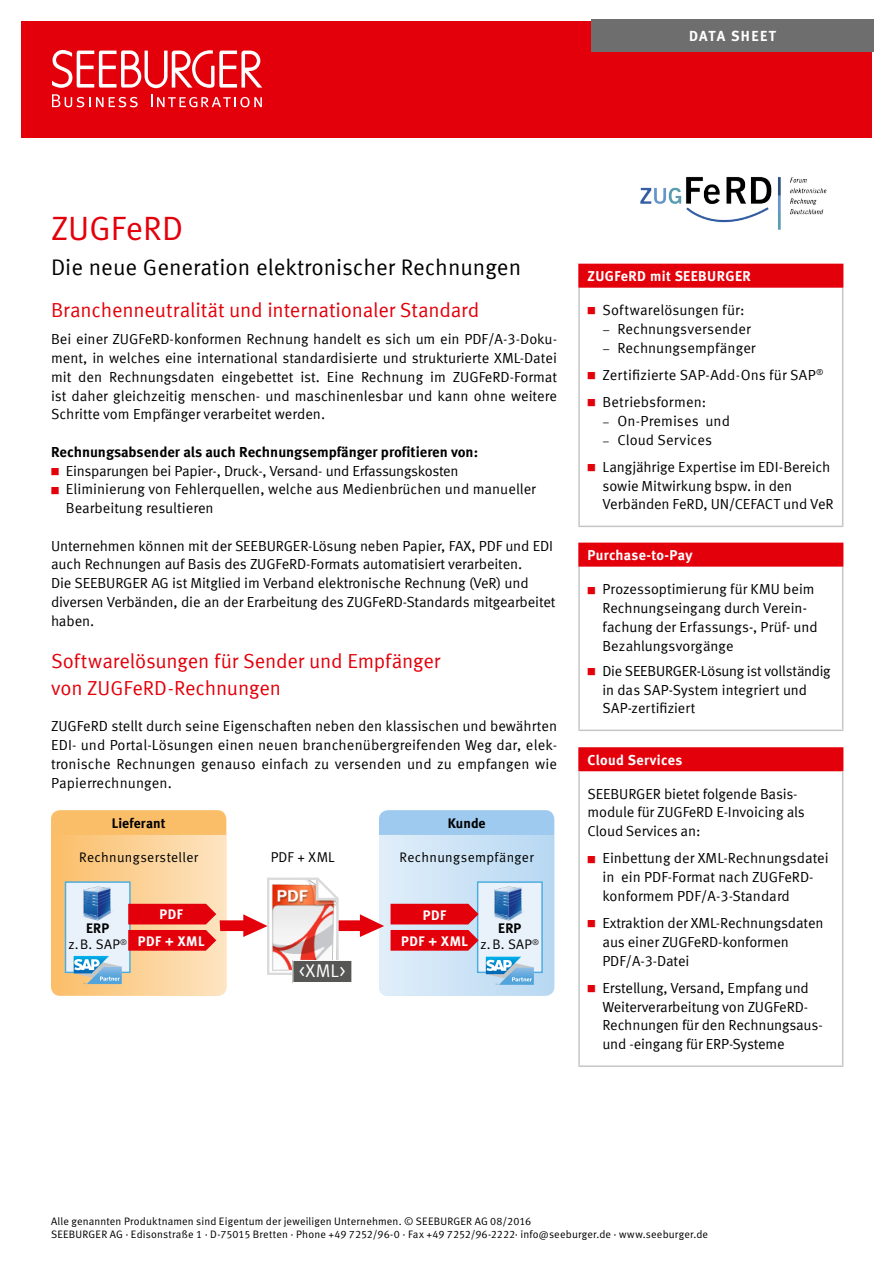
<style>
.page{position:relative;width:893px;height:1263px;background:#fff}
.page>*{position:absolute;margin:0;border:0;box-sizing:border-box;transform-origin:0 0}
.t1{font:33.75px "Meta Normal LF";letter-spacing:.005em;color:#e3000b}
.t2{font:22.5px "Meta Offc Pro Norm";color:#000}
.t3{font:20.25px/26.2px "Meta Offc Pro Norm";letter-spacing:-.01em;color:#e3000b}
.t4{font:18.3px "Meta Offc Pro Norm";color:#fff}
.t5{font:14.55px/18.8px "Meta Offc Pro Norm";letter-spacing:-.01em;color:#000}
.t6{font:14.55px/18.8px "Meta Normal LF";color:#000}
.t7{font:700 14.55px "Meta Offc Pro";color:#000}
.t8{font:14.55px "Meta Bold LF";letter-spacing:.1em;color:#fff}
.t9{font:14.25px "Meta Bold LF";letter-spacing:.03em;color:#fff}
.t10{font:14.25px "Meta Normal LF";letter-spacing:.015em;color:#000}
.t11{font:13.8px "Meta Normal LF";letter-spacing:.025em;color:#000}
.t12{font:13.8px "Meta Bold LF";letter-spacing:.01em;color:#000}
.t13{font:13.8px/26.2px "Meta Bold LF";letter-spacing:.03em;color:#fff;text-align:center}
.t14{font:10.8px/12.9px "Meta Normal LF";letter-spacing:.015em;color:#000}
.s1{font-family:"Meta Bold Italic Expert";font-size:9.75px;color:#e3000b}
.s2{font-family:"Minion Pro"}
.s3{font-family:"Minion Pro";font-size:13.5px}
</style>
<div class="page">
<div style="left:21px;top:21px;width:851px;height:117px;background:#e3000b"></div>
<div style="left:591px;top:19px;width:283px;height:33px;background:#6e6e6e"></div>
<svg style="left:52px;top:50px;width:210px;height:38px"></svg>
<svg style="left:151px;top:94px;width:111px;height:13px"></svg>
<svg style="left:52px;top:94px;width:86px;height:13px"></svg>
<div style="left:579px;top:748px;width:264px;height:22px;background:#e3000b"></div>
<hr style="left:578px;top:749px;width:2px;height:21px;background:#e3000b">
<hr style="left:578px;top:747px;width:265px;height:2px;background:#e3000b">
<hr style="left:578px;top:770px;width:265px;height:1px;background:#e3000b">
<hr style="left:578px;top:771px;width:2px;height:294px;background:#c5c6c6">
<hr style="left:842px;top:771px;width:1px;height:294px;background:#c5c6c6">
<hr style="left:578px;top:1065px;width:265px;height:2px;background:#c5c6c6">
<div style="left:51px;top:810px;width:175px;height:186px;background:#fbbe68;border-radius:9px"></div>
<div style="left:379px;top:810px;width:175px;height:186px;background:#9dcaee;border-radius:9px"></div>
<svg style="left:51px;top:835px;width:503px;height:161px"></svg>
<div style="left:293px;top:960px;width:59px;height:22px;background:#565655"></div>
<div style="left:293px;top:960px;width:59px;height:23px;border:1px solid #fff"></div>
<div style="left:579px;top:264px;width:264px;height:23px;background:#e3000b"></div>
<svg style="left:579px;top:525px;width:264px;height:18px"></svg>
<div style="left:579px;top:543px;width:264px;height:23px;background:#e3000b"></div>
<hr style="left:578px;top:265px;width:2px;height:21px;background:#e3000b">
<hr style="left:578px;top:288px;width:2px;height:238px;background:#c5c6c6">
<hr style="left:842px;top:288px;width:1px;height:238px;background:#c5c6c6">
<hr style="left:578px;top:526px;width:265px;height:1px;background:#c5c6c6">
<hr style="left:578px;top:567px;width:2px;height:162px;background:#c5c6c6">
<hr style="left:842px;top:567px;width:1px;height:162px;background:#c5c6c6">
<hr style="left:578px;top:729px;width:265px;height:2px;background:#c5c6c6">
<hr style="left:578px;top:264px;width:265px;height:1px;background:#e3000b">
<hr style="left:578px;top:286px;width:265px;height:2px;background:#e3000b">
<hr style="left:578px;top:543px;width:265px;height:1px;background:#e3000b">
<hr style="left:578px;top:544px;width:2px;height:21px;background:#e3000b">
<hr style="left:578px;top:565px;width:265px;height:2px;background:#e3000b">
<img style="left:640px;top:176px;width:187px;height:54px">
<p class="t8" style="left:689px;top:27px;width:88px">DATA SHEET</p>
<h1 class="t1" style="left:51px;top:209px;width:134px">ZUGFeRD</h1>
<h2 class="t2" style="left:51px;top:250px;width:472px">Die neue Generation elektronischer Rechnungen</h2>
<h3 class="t3" style="left:51px;top:296px;width:430px">Branchenneutralität und internationaler Standard</h3>
<p class="t5" style="left:51px;top:329px;width:508px;text-align:justify">Bei einer ZUGFeRD-konformen Rechnung handelt es sich um ein PDF/A-3-Doku&shy;ment, in welches eine international standardisierte und strukturierte XML-Datei mit den Rechnungsdaten eingebettet ist. Eine Rechnung im ZUGFeRD-Format ist daher gleichzeitig menschen- und maschinenlesbar und kann ohne weitere Schritte vom Empfänger verarbeitet werden.</p>
<p class="t7" style="left:51px;top:440px;width:429px">Rechnungsabsender als auch Rechnungsempfänger profitieren von:</p>
<p class="t5" style="left:51px;top:460px;width:409px"><span class="s1">Z</span> Einsparungen bei Papier-, Druck-, Versand- und Erfassungskosten</p>
<p class="t5" style="left:51px;top:479px;width:486px"><span class="s1">Z</span> Eliminierung von Fehlerquellen, welche aus Medienbrüchen und manueller</p>
<p class="t5" style="left:66px;top:498px;width:149px">Bearbeitung resultieren</p>
<p class="t5" style="left:51px;top:535px;width:506px">Unternehmen können mit der SEEBURGER-Lösung neben Papier, FAX, PDF und EDI auch Rechnungen auf Basis des ZUGFeRD-Formats automatisiert verarbeiten.<br>Die SEEBURGER AG ist Mitglied im Verband elektronische Rechnung (VeR) und diversen Verbänden, die an der Erarbeitung des ZUGFeRD-Standards mitgearbeitet haben.</p>
<h3 class="t3" style="left:51px;top:647px;width:391px">Softwarelösungen für Sender und Empfänger von ZUGFeRD-Rechnungen</h3>
<p class="t5" style="left:51px;top:716px;width:508px;text-align:justify">ZUGFeRD stellt durch seine Eigenschaften neben den klassischen und bewährten EDI- und Portal-Lösungen einen neuen branchenübergreifenden Weg dar, elek&shy;tronische Rechnungen genauso einfach zu versenden und zu empfangen wie Papierrechnungen.</p>
<p class="t12" style="left:112px;top:815px;width:55px">Lieferant</p>
<p class="t12" style="left:448px;top:815px;width:39px">Kunde</p>
<p class="t11" style="left:79px;top:849px;width:120px">Rechnungsersteller</p>
<p class="t10" style="left:271px;top:849px;width:65px">PDF + XML</p>
<p class="t11" style="left:400px;top:849px;width:136px">Rechnungsempfänger</p>
<p class="t12" style="left:86px;top:919px;width:25px">ERP</p>
<p class="t11" style="left:68px;top:936px;width:60px">z.B. SAP<sup>®</sup></p>
<p class="t13" style="left:138px;top:901px;width:68px">PDF<br>PDF + XML</p>
<p class="t13" style="left:401px;top:901px;width:68px">PDF<br>PDF + XML</p>
<p class="t12" style="left:498px;top:919px;width:25px">ERP</p>
<p class="t11" style="left:480px;top:936px;width:60px">z.B. SAP<sup>®</sup></p>
<p class="t4" style="left:299px;top:957px;width:48px">&lt;XML&gt;</p>
<p class="t9" style="left:588px;top:268px;width:165px">ZUGFeRD mit SEEBURGER</p>
<p class="t5" style="left:588px;top:300px;width:159px"><span class="s1">Z</span> Softwarelösungen für:</p>
<p class="t5" style="left:602px;top:318px;width:150px"><span class="s2">–</span> Rechnungsversender</p>
<p class="t5" style="left:588px;top:333px;width:237px;line-height:27.3px;text-indent:15px"><span class="s2">–</span> Rechnungsempfänger<br><span class="s1">Z</span> Zertifizierte SAP-Add-Ons für SAP<sup>®<br></sup><span class="s1">Z</span> Betriebsformen:</p>
<p class="t5" style="left:602px;top:410px;width:129px"><span class="s3">–</span> On-Premises und</p>
<p class="t5" style="left:588px;top:425px;width:244px;line-height:27.3px;text-indent:15px"><span class="s3">–</span> Cloud Services<br><span class="s1">Z</span> Langjährige Expertise im EDI-Bereich</p>
<p class="t5" style="left:602px;top:475px;width:233px">sowie Mitwirkung bspw. in den<br>Verbänden FeRD, UN/CEFACT und VeR</p>
<p class="t9" style="left:588px;top:547px;width:107px">Purchase-to-Pay</p>
<p class="t6" style="left:602px;top:580px;width:217px;text-indent:-15px"><span class="s1">Z</span> Prozessoptimierung für KMU beim<br>Rechnungseingang durch Verein&shy;fachung der Erfassungs-, Prüf- und<br>Bezahlungsvorgänge</p>
<p class="t6" style="left:602px;top:661px;width:230px;text-indent:-15px"><span class="s1">Z</span> Die SEEBURGER-Lösung ist vollständig in das SAP-System integriert und<br>SAP-zertifiziert</p>
<p class="t9" style="left:588px;top:751px;width:96px">Cloud Services</p>
<p class="t5" style="left:588px;top:783px;width:219px">SEEBURGER bietet folgende Basis&shy;module für ZUGFeRD E-Invoicing als<br>Cloud Services an:</p>
<p class="t5" style="left:602px;top:848px;width:228px;text-indent:-15px"><span class="s1">Z</span> Einbettung der XML-Rechnungsdatei in ein PDF-Format nach ZUGFeRD&shy;konformem PDF/A-3-Standard</p>
<p class="t5" style="left:602px;top:913px;width:223px;text-indent:-15px"><span class="s1">Z</span> Extraktion der XML-Rechnungsdaten aus einer ZUGFeRD-konformen<br>PDF/A-3-Datei</p>
<p class="t5" style="left:602px;top:977px;width:222px;text-indent:-15px"><span class="s1">Z</span> Erstellung, Versand, Empfang und Weiterverarbeitung von ZUGFeRD-Rechnungen für den Rechnungsaus&shy;und -eingang für ERP-Systeme</p>
<p class="t14" style="left:51px;top:1214px;width:658px">Alle genannten Produktnamen sind Eigentum der jeweiligen Unternehmen. © SEEBURGER AG 08/2016<br>SEEBURGER AG · Edisonstraße 1 · D-75015 Bretten · Phone +49 7252/96-0 · Fax +49 7252/96-2222· info@seeburger.de · www.seeburger.de</p>
</div>
